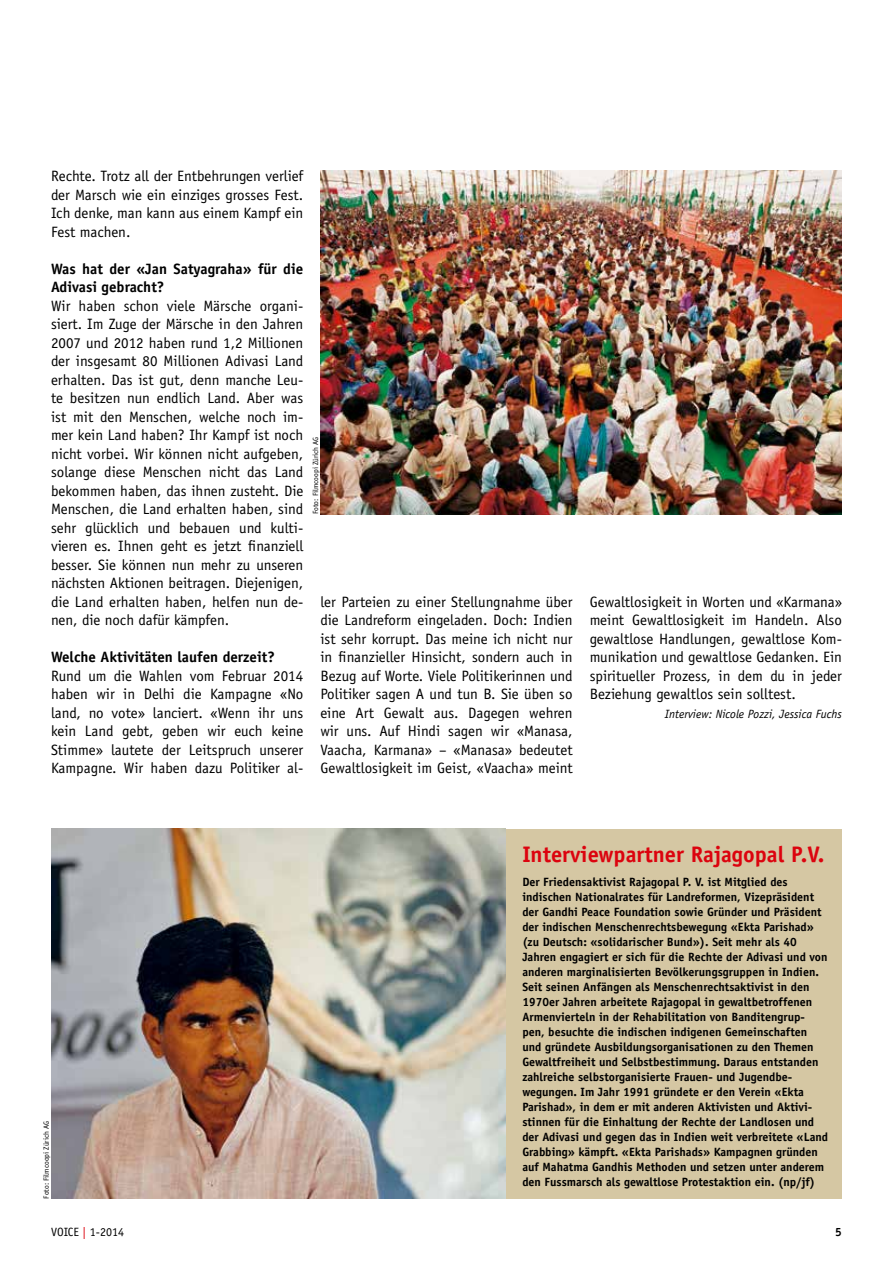
<style>
.page{position:relative;width:893px;height:1263px;background:#fff}
.page>*{position:absolute;margin:0;border:0;box-sizing:border-box;transform-origin:0 0}
.t1{font:700 22.5px "Officina Sans Std";color:#dc030e}
.t2{font:15px/18.5px "Officina Sans Std";color:#000;text-align:justify}
.t3{font:700 15px/18.5px "Officina Sans Std";color:#000}
.t4{font:700 12px/15px "Officina Sans Std";color:#000}
.t5{font:italic 12px "Officina Sans Std";color:#000}
.t6{font:12px "Officina Sans Std";color:#000}
.t7{font:7.5px "Officina Sans Std";color:#000}
.s1{color:#dc030e}
</style>
<div class="page">
<div style="left:51px;top:829px;width:791px;height:369px;background:#d5c7a3"></div>
<img style="left:51px;top:829px;width:454px;height:369px">
<img style="left:320px;top:170px;width:522px;height:344px">
<p class="t2" style="left:51px;top:167px;width:254px">Rechte. Trotz all der Entbehrungen verlief der Marsch wie ein einziges grosses Fest.<br>Ich denke, man kann aus einem Kampf ein Fest machen.</p>
<p class="t3" style="left:51px;top:259px;width:254px">Was hat der «Jan Satyagraha» für die<br>Adivasi gebracht?</p>
<p class="t2" style="left:51px;top:296px;width:254px">Wir haben schon viele Märsche organi&shy;siert. Im Zuge der Märsche in den Jahren 2007 und 2012 haben rund 1,2 Millionen der insgesamt 80 Millionen Adivasi Land erhalten. Das ist gut, denn manche Leu&shy;te besitzen nun endlich Land. Aber was ist mit den Menschen, welche noch im&shy;mer kein Land haben? Ihr Kampf ist noch nicht vorbei. Wir können nicht aufgeben, solange diese Menschen nicht das Land bekommen haben, das ihnen zusteht. Die Menschen, die Land erhalten haben, sind sehr glücklich und bebauen und kulti&shy;vieren es. Ihnen geht es jetzt finanziell besser. Sie können nun mehr zu unseren nächsten Aktionen beitragen. Diejenigen, die Land erhalten haben, helfen nun de&shy;nen, die noch dafür kämpfen.</p>
<p class="t3" style="left:51px;top:648px;width:225px">Welche Aktivitäten laufen derzeit?</p>
<p class="t2" style="left:51px;top:666px;width:254px">Rund um die Wahlen vom Februar 2014 haben wir in Delhi die Kampagne «No land, no vote» lanciert. «Wenn ihr uns kein Land gebt, geben wir euch keine Stimme» lautete der Leitspruch unserer Kampagne. Wir haben dazu Politiker al-</p>
<p class="t7" style="left:311px;top:514px;width:79px;rotate:-90deg">Foto: Filmcoopi Zürich AG</p>
<p class="t2" style="left:320px;top:592px;width:254px">ler Parteien zu einer Stellungnahme über die Landreform eingeladen. Doch: Indien ist sehr korrupt. Das meine ich nicht nur in finanzieller Hinsicht, sondern auch in Bezug auf Worte. Viele Politikerinnen und Politiker sagen A und tun B. Sie üben so eine Art Gewalt aus. Dagegen wehren wir uns. Auf Hindi sagen wir «Manasa, Vaacha, Karmana» – «Manasa» bedeutet Gewaltlosigkeit im Geist, «Vaacha» meint</p>
<p class="t2" style="left:590px;top:592px;width:254px">Gewaltlosigkeit in Worten und «Karmana» meint Gewaltlosigkeit im Handeln. Also gewaltlose Handlungen, gewaltlose Kom&shy;munikation und gewaltlose Gedanken. Ein spiritueller Prozess, in dem du in jeder Beziehung gewaltlos sein solltest.</p>
<p class="t5" style="left:665px;top:707px;width:179px">Interview: Nicole Pozzi, Jessica Fuchs</p>
<p class="t7" style="left:42px;top:1198px;width:79px;rotate:-90deg">Foto: Filmcoopi Zürich AG</p>
<h1 class="t1" style="left:522px;top:840px;width:304px">Interviewpartner Rajagopal P.V.</h1>
<p class="t4" style="left:522px;top:874px;width:307px">Der Friedensaktivist Rajagopal P. V. ist Mitglied des indischen Nationalrates für Landreformen, Vizepräsident der Gandhi Peace Foundation sowie Gründer und Präsident der indischen Menschenrechtsbewegung «Ekta Parishad» (zu Deutsch: «solidarischer Bund»). Seit mehr als 40<br>Jahren engagiert er sich für die Rechte der Adivasi und von anderen marginalisierten Bevölkerungsgruppen in Indien.<br>Seit seinen Anfängen als Menschenrechtsaktivist in den 1970er Jahren arbeitete Rajagopal in gewaltbetroffenen Armenvierteln in der Rehabilitation von Banditengrup&shy;pen, besuchte die indischen indigenen Gemeinschaften und gründete Ausbildungsorganisationen zu den Themen Gewaltfreiheit und Selbstbestimmung. Daraus entstanden zahlreiche selbstorganisierte Frauen- und Jugendbe&shy;wegungen. Im Jahr 1991 gründete er den Verein «Ekta Parishad», in dem er mit anderen Aktivisten und Aktivi&shy;stinnen für die Einhaltung der Rechte der Landlosen und der Adivasi und gegen das in Indien weit verbreitete «Land Grabbing» kämpft. «Ekta Parishads» Kampagnen gründen auf Mahatma Gandhis Methoden und setzen unter anderem den Fussmarsch als gewaltlose Protestaktion ein. (np/jf)</p>
<p class="t6" style="left:51px;top:1224px;width:74px">VOICE <span class="s1">|</span> 1-2014</p>
<p class="t4" style="left:835px;top:1224px;width:8px">5</p>
</div>
